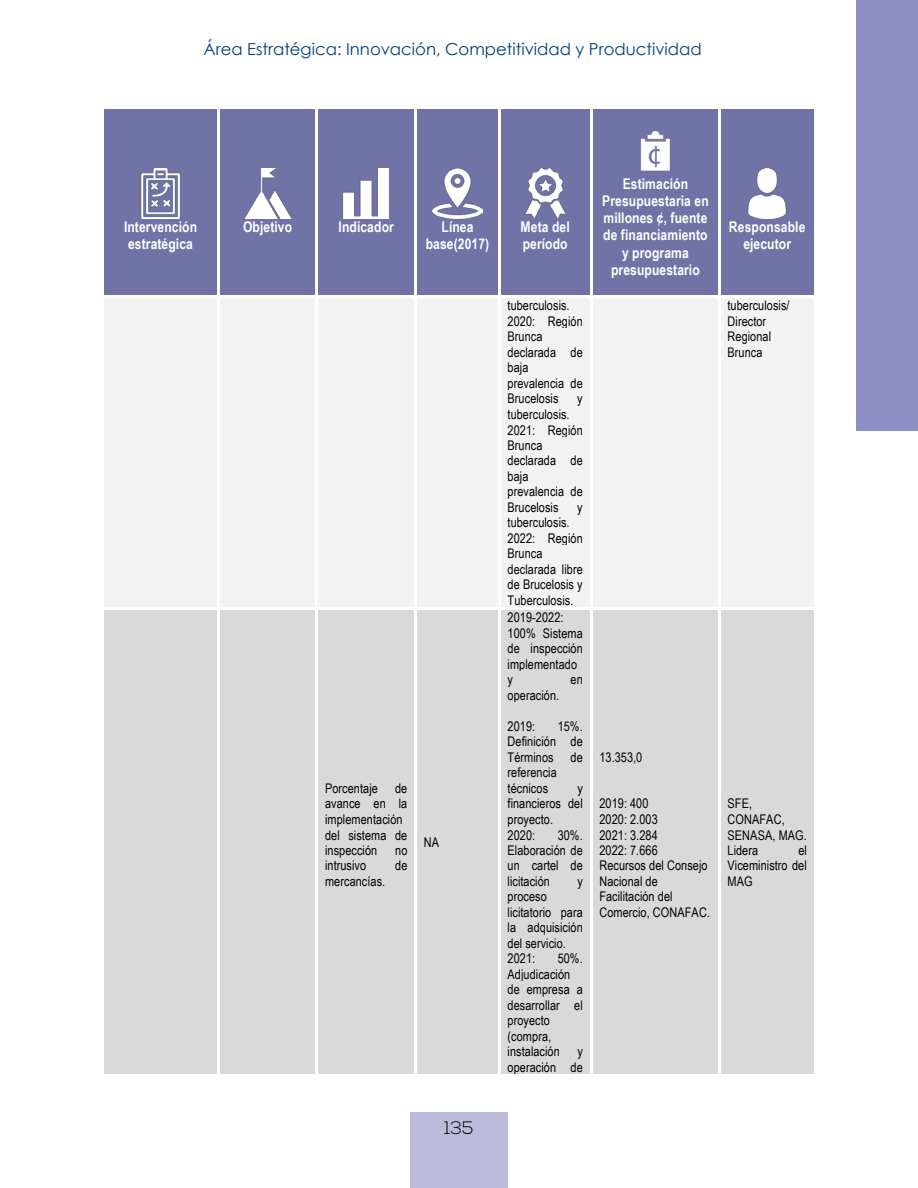
<style>
.page{position:relative;width:918px;height:1188px;background:#fff}
.page>*{position:absolute;margin:0;border:0;box-sizing:border-box;transform-origin:0 0}
.t1{font:300 18px "Nexa";color:#000}
.t2{font:16.5px "Century Gothic";color:#004177}
.t3{font:700 14.7px/17.2px "Arial Narrow";letter-spacing:.005em;color:#fff;text-align:center}
.t4{font:13.35px/15.5px "Arial Narrow";letter-spacing:.005em;color:#000}
</style>
<div class="page">
<div style="left:410px;top:1113px;width:98px;height:75px;background:#bcbbdb"></div>
<div style="left:857px;top:0;width:61px;height:430px;background:#908ec4"></div>
<div style="left:104px;top:109px;width:113px;height:187px;background:#7173a6"></div>
<div style="left:220px;top:109px;width:96px;height:187px;background:#7173a6"></div>
<div style="left:318px;top:109px;width:97px;height:187px;background:#7173a6"></div>
<div style="left:417px;top:109px;width:82px;height:187px;background:#7173a6"></div>
<div style="left:501px;top:109px;width:89px;height:187px;background:#7173a6"></div>
<div style="left:592px;top:109px;width:127px;height:187px;background:#7173a6"></div>
<div style="left:721px;top:109px;width:93px;height:187px;background:#7173a6"></div>
<hr style="left:414px;top:108px;width:3px;height:27px;background:#fff">
<hr style="left:718px;top:108px;width:2px;height:27px;background:#fff">
<hr style="left:414px;top:138px;width:3px;height:158px;background:#fff">
<hr style="left:718px;top:138px;width:2px;height:158px;background:#fff">
<div style="left:104px;top:298px;width:113px;height:310px;background:#f2f2f2"></div>
<div style="left:220px;top:298px;width:96px;height:310px;background:#f2f2f2"></div>
<div style="left:318px;top:298px;width:97px;height:310px;background:#f2f2f2"></div>
<div style="left:417px;top:298px;width:82px;height:310px;background:#f2f2f2"></div>
<div style="left:501px;top:298px;width:89px;height:310px;background:#f2f2f2"></div>
<div style="left:592px;top:298px;width:127px;height:310px;background:#f2f2f2"></div>
<div style="left:721px;top:298px;width:93px;height:310px;background:#f2f2f2"></div>
<hr style="left:414px;top:298px;width:3px;height:310px;background:#fff">
<hr style="left:718px;top:298px;width:2px;height:310px;background:#fff">
<div style="left:104px;top:610px;width:113px;height:465px;background:#d9d9d9"></div>
<div style="left:220px;top:610px;width:96px;height:465px;background:#d9d9d9"></div>
<div style="left:318px;top:610px;width:97px;height:465px;background:#d9d9d9"></div>
<div style="left:417px;top:610px;width:82px;height:465px;background:#d9d9d9"></div>
<div style="left:501px;top:610px;width:89px;height:465px;background:#d9d9d9"></div>
<div style="left:592px;top:610px;width:127px;height:465px;background:#d9d9d9"></div>
<div style="left:721px;top:610px;width:93px;height:465px;background:#d9d9d9"></div>
<hr style="left:414px;top:610px;width:3px;height:465px;background:#fff">
<hr style="left:718px;top:610px;width:2px;height:465px;background:#fff">
<img style="left:141px;top:169px;width:40px;height:49px">
<img style="left:244px;top:169px;width:48px;height:49px">
<img style="left:342px;top:169px;width:48px;height:49px">
<img style="left:433px;top:169px;width:49px;height:49px">
<img style="left:525px;top:169px;width:41px;height:49px">
<img style="left:640px;top:131px;width:30px;height:40px">
<img style="left:747px;top:169px;width:40px;height:49px">
<p class="t2" style="left:204px;top:37px;width:500px">Área Estratégica: Innovación, Competitividad y Productividad</p>
<p class="t3" style="left:124px;top:217px;width:75px;text-align:left">Intervención estratégica</p>
<p class="t3" style="left:243px;top:217px;width:51px">Objetivo</p>
<p class="t3" style="left:339px;top:217px;width:57px">Indicador</p>
<p class="t3" style="left:426px;top:217px;width:65px">Línea base(2017)</p>
<p class="t3" style="left:521px;top:217px;width:51px;text-align:left">Meta del período</p>
<p class="t4" style="left:508px;top:297px;width:77px">tuberculosis.<br>2020: Región<br>Brunca declarada de baja prevalencia de<br>Brucelosis</p>
<p class="t4" style="left:577px;top:390px;width:7px">y</p>
<p class="t4" style="left:508px;top:406px;width:77px">tuberculosis.<br>2021: Región<br>Brunca declarada de baja prevalencia de<br>Brucelosis</p>
<p class="t4" style="left:577px;top:499px;width:7px">y</p>
<p class="t4" style="left:508px;top:514px;width:77px">tuberculosis.<br>2022: Región<br>Brunca declarada libre de Brucelosis y<br>Tuberculosis.</p>
<p class="t4" style="left:508px;top:610px;width:77px">2019-2022:<br>100% Sistema de inspección implementado y</p>
<p class="t4" style="left:571px;top:671px;width:14px">en</p>
<p class="t3" style="left:602px;top:174px;width:108px">Estimación<br>Presupuestaria en millones ¢, fuente de financiamiento y programa presupuestario</p>
<p class="t3" style="left:729px;top:217px;width:78px">Responsable ejecutor</p>
<p class="t4" style="left:728px;top:297px;width:64px">tuberculosis/<br>Director<br>Regional<br>Brunca</p>
<p class="t4" style="left:325px;top:780px;width:84px;text-indent:70px">de avance en la implementación del sistema de inspección</p>
<p class="t4" style="left:325px;top:780px;width:54px">Porcentaje</p>
<p class="t4" style="left:395px;top:842px;width:14px">no</p>
<p class="t4" style="left:325px;top:858px;width:43px">intrusivo</p>
<p class="t4" style="left:395px;top:858px;width:14px">de</p>
<p class="t4" style="left:325px;top:873px;width:62px">mercancías.</p>
<p class="t4" style="left:424px;top:834px;width:17px">NA</p>
<p class="t4" style="left:508px;top:687px;width:53px">operación.</p>
<p class="t4" style="left:508px;top:718px;width:29px">2019:</p>
<p class="t4" style="left:508px;top:718px;width:77px;text-align:justify;text-indent:50px">15%.<br>Definición de Términos</p>
<p class="t4" style="left:571px;top:749px;width:14px">de</p>
<p class="t4" style="left:508px;top:764px;width:51px">referencia técnicos</p>
<p class="t4" style="left:508px;top:780px;width:77px;text-indent:70px">y financieros del proyecto.<br>2020:</p>
<p class="t4" style="left:508px;top:827px;width:77px;text-align:justify;text-indent:50px">30%.<br>Elaboración de un cartel de licitación</p>
<p class="t4" style="left:577px;top:873px;width:7px">y</p>
<p class="t4" style="left:508px;top:889px;width:77px">proceso licitatorio para la adquisición del servicio.<br>2021:</p>
<p class="t4" style="left:508px;top:950px;width:77px;text-indent:50px">50%.<br>Adjudicación de empresa a desarrollar el proyecto (compra, instalación</p>
<p class="t4" style="left:508px;top:1043px;width:77px;text-align:right">y<br>operación de</p>
<p class="t4" style="left:599px;top:749px;width:45px">13.353,0</p>
<p class="t4" style="left:599px;top:795px;width:112px">2019: 400<br>2020: 2.003<br>2021: 3.284<br>2022: 7.666<br>Recursos del Consejo<br>Nacional de<br>Facilitación del<br>Comercio, CONAFAC.</p>
<p class="t4" style="left:728px;top:795px;width:81px">SFE,<br>CONAFAC,<br>SENASA, MAG.<br>Lidera</p>
<p class="t4" style="left:728px;top:842px;width:81px;text-align:justify;text-indent:71px">el Viceministro del MAG</p>
<h1 class="t1" style="left:444px;top:1117px;width:31px">135</h1>
</div>
